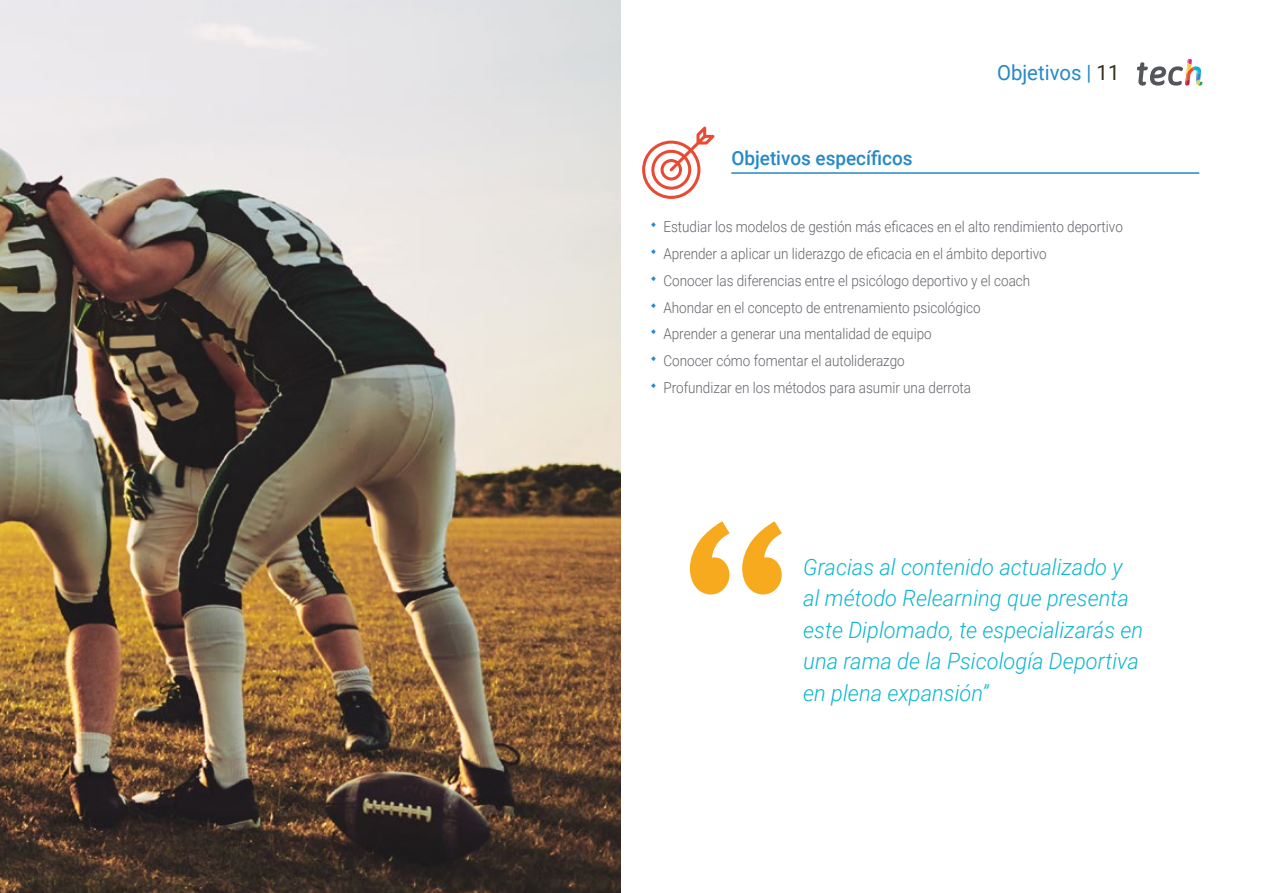
<style>
.page{position:relative;width:1263px;height:893px;background:#fff}
.page>*{position:absolute;margin:0;border:0;box-sizing:border-box;transform-origin:0 0}
.t1{font:italic 300 22.5px/31.5px "Roboto";color:#0fb6cf}
.t2{font:21px "Roboto";color:#2488c9}
.t3{font:500 19.5px "Roboto";color:#2488c9}
.t4{font:300 15px/26.7px "Roboto";color:#61646a;scale:.9 1}
.s1{color:#312e20}
</style>
<div class="page">
<svg style="left:1137px;top:59px;width:65px;height:27px"></svg>
<svg style="left:642px;top:127px;width:72px;height:72px"></svg>
<hr style="left:731px;top:173px;width:468px;height:1px;background:#2488c9">
<img style="left:0;top:0;width:621px;height:893px">
<svg style="left:690px;top:521px;width:92px;height:73px"></svg>
<h3 class="t3" style="left:731px;top:144px;width:183px">Objetivos específicos</h3>
<h2 class="t2" style="left:997px;top:57px;width:124px">Objetivos | <span class="s1">11</span></h2>
<p class="t4" style="left:663px;top:213px;width:512px">Estudiar los modelos de gestión más eficaces en el alto rendimiento deportivo Aprender a aplicar un liderazgo de eficacia en el ámbito deportivo<br>Conocer las diferencias entre el psicólogo deportivo y el coach<br>Ahondar en el concepto de entrenamiento psicológico<br>Aprender a generar una mentalidad de equipo<br>Conocer cómo fomentar el autoliderazgo<br>Profundizar en los métodos para asumir una derrota</p>
<h1 class="t1" style="left:803px;top:550px;width:341px">Gracias al contenido actualizado y al método Relearning que presenta este Diplomado, te especializarás en una rama de la Psicología Deportiva en plena expansión”</h1>
</div>
